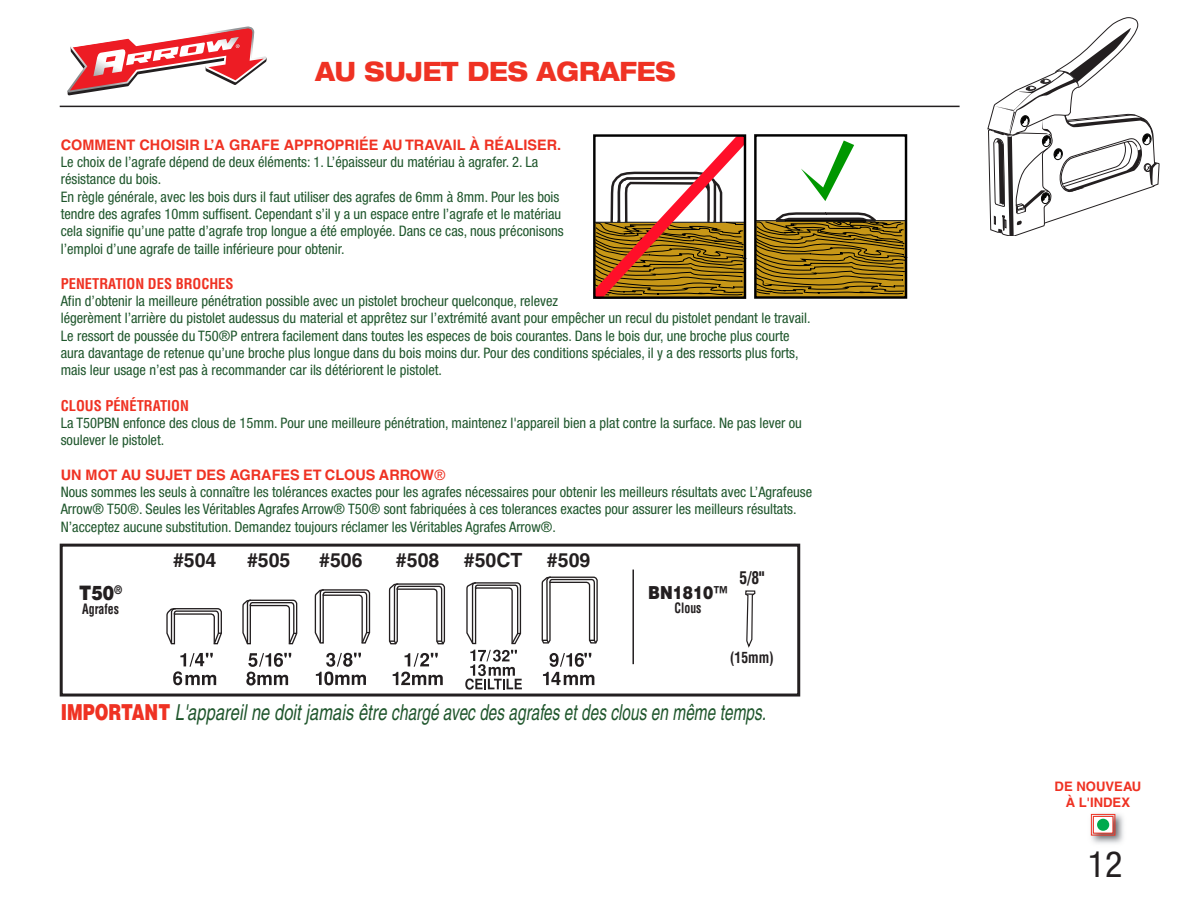
<style>
.page{position:relative;width:1200px;height:900px;background:#fff}
.page>*{position:absolute;margin:0;border:0;box-sizing:border-box;transform-origin:0 0}
.t1{font:condensed 36px "Helvetica Neue";color:#231f20}
.t2{font:800 expanded 26.85px "Helvetica Neue";color:#ef3223;scale:.85 1}
.t3{font:italic 22.05px "Helvetica";letter-spacing:.005em;color:#1f562c;scale:.75 1}
.t4{font:900 19.95px "Helvetica";color:#231f20;scale:.85 1}
.t5{font:700 19.65px "Helvetica";color:#231f20}
.t6{font:900 18px "Helvetica";color:#231f20;scale:.85 1}
.t7{font:700 condensed 17.25px "Helvetica";color:#231f20;scale:.9 1}
.t8{font:700 condensed 15px "Helvetica";color:#231f20;scale:.9 1}
.t9{font:condensed 14.55px/17.4px "Helvetica Neue";color:#1f562c}
.t10{font:700 14.55px "Helvetica";color:#ef3223}
.t11{font:700 condensed 14.55px "Helvetica";color:#ef3223}
.t12{font:700 condensed 13.95px "Helvetica";color:#231f20;scale:.85 1}
.t13{font:700 13.05px/15.8px "Helvetica";color:#ef3223;text-align:center}
.s1{font-family:"Helvetica Neue";font-weight:400;font-stretch:condensed}
.s2{font-weight:900;font-style:normal;color:#ef3223}
</style>
<div class="page">
<hr style="left:60px;top:106px;width:900px;height:1px;background:#231f20">
<svg style="left:68px;top:28px;width:199px;height:67px"></svg>
<svg style="left:987px;top:17px;width:173px;height:219px"></svg>
<img style="left:1090px;top:813px;width:34px;height:31px">
<svg style="left:1095px;top:818px;width:16px;height:14px"></svg>
<div style="left:1091px;top:814px;width:24px;height:22px;border:1px solid #ef3223"></div>
<div style="left:1093px;top:816px;width:20px;height:18px;border:1px solid #ef3223"></div>
<div style="left:1097px;top:819px;width:12px;height:12px;background:#00aa4d;border-radius:50%"></div>
<svg style="left:596px;top:134px;width:311px;height:165px"></svg>
<div style="left:593px;top:134px;width:153px;height:165px;border:2px solid #000"></div>
<div style="left:60px;top:544px;width:740px;height:153px;border:3px solid #231f20"></div>
<svg style="left:745px;top:590px;width:11px;height:58px"></svg>
<hr style="left:632px;top:570px;width:2px;height:94px;background:#231f20">
<svg style="left:316px;top:653px;width:50px;height:32px"></svg>
<svg style="left:543px;top:653px;width:51px;height:32px"></svg>
<svg style="left:246px;top:653px;width:45px;height:32px"></svg>
<svg style="left:393px;top:653px;width:50px;height:32px"></svg>
<svg style="left:166px;top:608px;width:56px;height:37px"></svg>
<svg style="left:314px;top:589px;width:57px;height:55px"></svg>
<svg style="left:242px;top:599px;width:56px;height:46px"></svg>
<svg style="left:541px;top:547px;width:57px;height:97px"></svg>
<svg style="left:388px;top:583px;width:58px;height:62px"></svg>
<svg style="left:173px;top:653px;width:43px;height:32px"></svg>
<svg style="left:465px;top:582px;width:57px;height:108px"></svg>
<h2 class="t2" style="left:315px;top:61px;width:425px">AU SUJET DES AGRAFES</h2>
<p class="t10" style="left:61px;top:139px;width:502px">COMMENT CHOISIR L’A GRAFE APPROPRIÉE AU TRAVAIL À RÉALISER.</p>
<p class="t9" style="left:61px;top:154px;width:505px">Le choix de l’agrafe dépend de deux éléments: 1. L’épaisseur du matériau à agrafer. 2. La résistance du bois.<br>En règle générale, avec les bois durs il faut utiliser des agrafes de 6mm à 8mm. Pour les bois tendre des agrafes 10mm suffisent. Cependant s’il y a un espace entre l’agrafe et le matériau cela signifie qu’une patte d’agrafe trop longue a été employée. Dans ce cas, nous préconisons l’emploi d’une agrafe de taille inférieure pour obtenir.</p>
<p class="t11" style="left:61px;top:278px;width:174px">PENETRATION DES BROCHES</p>
<p class="t9" style="left:61px;top:293px;width:751px">Afin d’obtenir la meilleure pénétration possible avec un pistolet brocheur quelconque, relevez<br>légerèment l’arrière du pistolet audessus du material et apprêtez sur l’extrémité avant pour empêcher un recul du pistolet pendant le travail.<br>Le ressort de poussée du T50®P entrera facilement dans toutes les especes de bois courantes. Dans le bois dur, une broche plus courte aura davantage de retenue qu’une broche plus longue dans du bois moins dur. Pour des conditions spéciales, il y a des ressorts plus forts, mais leur usage n’est pas à recommander car ils détériorent le pistolet.</p>
<p class="t11" style="left:61px;top:400px;width:130px">CLOUS PÉNÉTRATION</p>
<p class="t9" style="left:61px;top:415px;width:743px">La T50PBN enfonce des clous de 15mm. Pour une meilleure pénétration, maintenez l'appareil bien a plat contre la surface. Ne pas lever ou soulever le pistolet.</p>
<p class="t10" style="left:61px;top:469px;width:387px">UN MOT AU SUJET DES AGRAFES ET CLOUS ARROW<span class="s1">®</span></p>
<p class="t9" style="left:61px;top:484px;width:753px">Nous sommes les seuls à connaître les tolérances exactes pour les agrafes nécessaires pour obtenir les meilleurs résultats avec L’Agrafeuse<br>Arrow® T50®. Seules les Véritables Agrafes Arrow® T50® sont fabriquées à ces tolerances exactes pour assurer les meilleurs résultats.<br>N’acceptez aucune substitution. Demandez toujours réclamer les Véritables Agrafes Arrow®.</p>
<h3 class="t4" style="left:79px;top:586px;width:52px">T50<sup>®</sup></h3>
<p class="t12" style="left:82px;top:604px;width:45px">Agrafes</p>
<h3 class="t5" style="left:173px;top:553px;width:45px">#504</h3>
<h3 class="t5" style="left:247px;top:553px;width:45px">#505</h3>
<h3 class="t5" style="left:319px;top:553px;width:45px">#506</h3>
<h3 class="t5" style="left:396px;top:553px;width:45px">#508</h3>
<h3 class="t5" style="left:464px;top:553px;width:128px">#50CT #509</h3>
<p class="t6" style="left:648px;top:586px;width:95px">BN1810™</p>
<p class="t12" style="left:675px;top:602px;width:33px">Clous</p>
<p class="t7" style="left:739px;top:571px;width:29px">5/8"</p>
<p class="t8" style="left:730px;top:652px;width:50px">(15mm)</p>
<h3 class="t3" style="left:61px;top:704px;width:942px"><span class="s2">IMPORTANT</span> L'appareil ne doit jamais être chargé avec des agrafes et des clous en même temps.</h3>
<p class="t13" style="left:1055px;top:780px;width:88px">DE NOUVEAU<br>À L'INDEX</p>
<h1 class="t1" style="left:1088px;top:852px;width:36px">12</h1>
</div>
